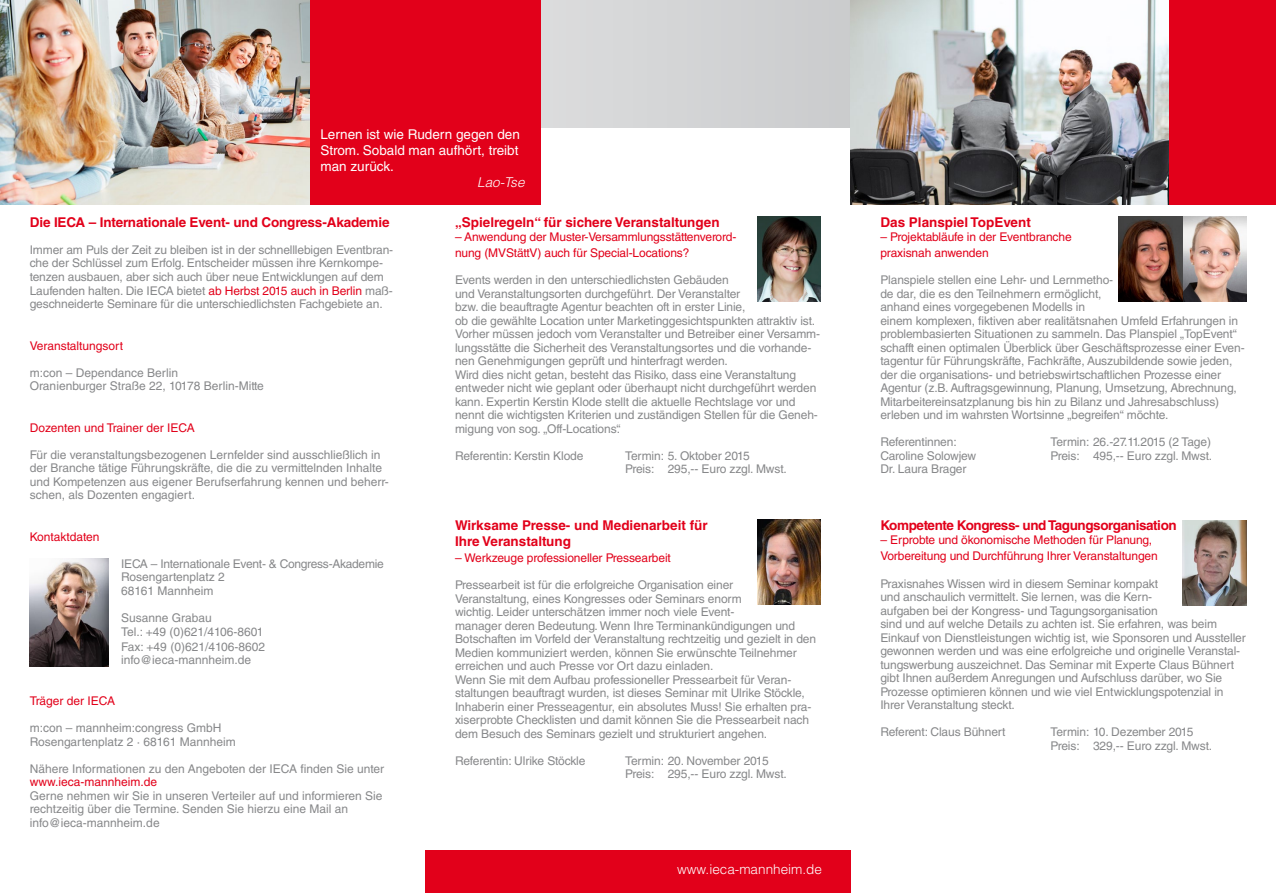
<style>
.page{position:relative;width:1276px;height:893px;background:#fff}
.page>*{position:absolute;margin:0;border:0;box-sizing:border-box;transform-origin:0 0}
.t1{font:700 13.5px/16.2px "Helvetica LT Std";letter-spacing:-.01em;color:#e2001a}
.t2{font:13.5px/16.2px "Helvetica LT Std";color:#fff;text-align:justify}
.t3{font:700 13.5px "Helvetica LT Std";letter-spacing:-.03em;color:#e2001a}
.t4{font:300 13.5px "Helvetica LT Std";color:#fff}
.t5{font:italic 300 13.5px "Helvetica LT Std";color:#fff}
.t6{font:12px/13.5px "Helvetica LT Std";letter-spacing:-.01em;color:#87888a}
.t7{font:12px/16.2px "Helvetica LT Std";letter-spacing:-.01em;color:#e2001a}
.s1{color:#e2001a}
</style>
<div class="page">
<div style="left:0;top:0;width:1276px;height:128px;background:#d3d4d5"></div>
<img style="left:0;top:0;width:310px;height:204px">
<div style="left:310px;top:0;width:115px;height:204px;background:#e2001a"></div>
<div style="left:425px;top:0;width:115px;height:204px;background:#e2001a"></div>
<img style="left:850px;top:0;width:319px;height:204px">
<div style="left:1169px;top:0;width:107px;height:204px;background:#e2001a"></div>
<div style="left:425px;top:850px;width:425px;height:43px;background:#e2001a"></div>
<img style="left:30px;top:558px;width:78px;height:108px">
<img style="left:757px;top:217px;width:64px;height:85px">
<img style="left:757px;top:520px;width:64px;height:85px">
<img style="left:1182px;top:520px;width:64px;height:85px">
<img style="left:1118px;top:217px;width:128px;height:85px">
<p class="t2" style="left:320px;top:126px;width:201px">Lernen ist wie Rudern gegen den Strom. Sobald man aufhört, treibt man zurück.</p>
<p class="t5" style="left:477px;top:174px;width:49px">Lao-Tse</p>
<p class="t1" style="left:30px;top:213px;width:361px">Die IECA – Internationale Event- und Congress-Akademie</p>
<p class="t6" style="left:30px;top:242px;width:365px">Immer am Puls der Zeit zu bleiben ist in der schnelllebigen Eventbran&shy;che der Schlüssel zum Erfolg. Entscheider müssen ihre Kernkompe&shy;tenzen ausbauen, aber sich auch über neue Entwicklungen auf dem Laufenden halten. Die IECA bietet <span class="s1">ab Herbst 2015 auch in Berlin</span> maß&shy;geschneiderte Seminare für die unterschiedlichsten Fachgebiete an.</p>
<p class="t7" style="left:30px;top:338px;width:95px">Veranstaltungsort</p>
<p class="t6" style="left:30px;top:366px;width:236px">m:con – Dependance Berlin<br>Oranienburger Straße 22, 10178 Berlin-Mitte</p>
<p class="t7" style="left:30px;top:419px;width:167px">Dozenten und Trainer der IECA</p>
<p class="t6" style="left:30px;top:448px;width:360px">Für die veranstaltungsbezogenen Lernfelder sind ausschließlich in der Branche tätige Führungskräfte, die die zu vermittelnden Inhalte und Kompetenzen aus eigener Berufserfahrung kennen und beherr&shy;schen, als Dozenten engagiert.</p>
<p class="t7" style="left:30px;top:528px;width:71px">Kontaktdaten</p>
<p class="t6" style="left:121px;top:557px;width:264px">IECA – Internationale Event- &amp; Congress-Akademie<br>Rosengartenplatz 2<br>68161 Mannheim</p>
<p class="t6" style="left:121px;top:610px;width:145px;line-height:14.1px">Susanne Grabau<br>Tel.: +49 (0)621/4106-8601<br>Fax: +49 (0)621/4106-8602 info@ieca-mannheim.de</p>
<p class="t7" style="left:30px;top:693px;width:87px">Träger der IECA</p>
<p class="t6" style="left:30px;top:721px;width:208px">m:con – mannheim:congress GmbH<br>Rosengartenplatz 2 · 68161 Mannheim</p>
<p class="t6" style="left:30px;top:762px;width:356px">Nähere Informationen zu den Angeboten der IECA finden Sie unter</p>
<p class="t7" style="left:30px;top:774px;width:129px">www.ieca-mannheim.de</p>
<p class="t6" style="left:30px;top:789px;width:354px">Gerne nehmen wir Sie in unseren Verteiler auf und informieren Sie rechtzeitig über die Termine. Senden Sie hierzu eine Mail an info@ieca-mannheim.de</p>
<p class="t1" style="left:455px;top:213px;width:266px">„Spielregeln“ für sichere Veranstaltungen</p>
<p class="t7" style="left:455px;top:229px;width:283px">– Anwendung der Muster-Versammlungsstättenverord&shy;nung (MVStättV) auch für Special-Locations?</p>
<p class="t6" style="left:455px;top:273px;width:366px">Events werden in den unterschiedlichsten Gebäuden<br>und Veranstaltungsorten durchgeführt. Der Veranstalter<br>bzw. die beauftragte Agentur beachten oft in erster Linie,<br>ob die gewählte Location unter Marketinggesichtspunkten attraktiv ist.<br>Vorher müssen jedoch vom Veranstalter und Betreiber einer Versamm&shy;lungsstätte die Sicherheit des Veranstaltungsortes und die vorhande&shy;nen Genehmigungen geprüft und hinterfragt werden.<br>Wird dies nicht getan, besteht das Risiko, dass eine Veranstaltung entweder nicht wie geplant oder überhaupt nicht durchgeführt werden kann. Expertin Kerstin Klode stellt die aktuelle Rechtslage vor und nennt die wichtigsten Kriterien und zuständigen Stellen für die Geneh&shy;migung von sog. „Off-Locations“.</p>
<p class="t6" style="left:455px;top:449px;width:130px">Referentin: Kerstin Klode</p>
<p class="t6" style="left:625px;top:449px;width:163px">Termin: 5. Oktober 2015<br>Preis: 295,-- Euro zzgl. Mwst.</p>
<p class="t1" style="left:455px;top:517px;width:254px">Wirksame Presse- und Medienarbeit für<br>Ihre Veranstaltung</p>
<p class="t7" style="left:455px;top:550px;width:217px">– Werkzeuge professioneller Pressearbeit</p>
<p class="t6" style="left:455px;top:578px;width:362px">Pressearbeit ist für die erfolgreiche Organisation einer<br>Veranstaltung, eines Kongresses oder Seminars enorm<br>wichtig. Leider unterschätzen immer noch viele Event-<br>manager deren Bedeutung. Wenn Ihre Terminankündigungen und Botschaften im Vorfeld der Veranstaltung rechtzeitig und gezielt in den Medien kommuniziert werden, können Sie erwünschte Teilnehmer erreichen und auch Presse vor Ort dazu einladen.<br>Wenn Sie mit dem Aufbau professioneller Pressearbeit für Veran&shy;staltungen beauftragt wurden, ist dieses Seminar mit Ulrike Stöckle, Inhaberin einer Presseagentur, ein absolutes Muss! Sie erhalten pra&shy;xiserprobte Checklisten und damit können Sie die Pressearbeit nach dem Besuch des Seminars gezielt und strukturiert angehen.</p>
<p class="t6" style="left:455px;top:754px;width:132px">Referentin: Ulrike Stöckle</p>
<p class="t6" style="left:625px;top:754px;width:163px">Termin: 20. November 2015<br>Preis: 295,-- Euro zzgl. Mwst.</p>
<p class="t4" style="left:677px;top:861px;width:146px">www.ieca-mannheim.de</p>
<p class="t1" style="left:880px;top:213px;width:152px">Das Planspiel TopEvent</p>
<p class="t7" style="left:880px;top:229px;width:193px">– Projektabläufe in der Eventbranche praxisnah anwenden</p>
<p class="t6" style="left:880px;top:273px;width:366px">Planspiele stellen eine Lehr- und Lernmetho-<br>de dar, die es den Teilnehmern ermöglicht,<br>anhand eines vorgegebenen Modells in<br>einem komplexen, fiktiven aber realitätsnahen Umfeld Erfahrungen in problembasierten Situationen zu sammeln. Das Planspiel „TopEvent“ schafft einen optimalen Überblick über Geschäftsprozesse einer Even&shy;tagentur für Führungskräfte, Fachkräfte, Auszubildende sowie jeden, der die organisations- und betriebswirtschaftlichen Prozesse einer Agentur (z.B. Auftragsgewinnung, Planung, Umsetzung, Abrechnung, Mitarbeitereinsatzplanung bis hin zu Bilanz und Jahresabschluss) erleben und im wahrsten Wortsinne „begreifen“ möchte.</p>
<p class="t6" style="left:880px;top:435px;width:78px">Referentinnen:</p>
<p class="t6" style="left:1050px;top:435px;width:162px">Termin: 26.-27.11.2015 (2 Tage)</p>
<p class="t6" style="left:880px;top:449px;width:97px">Caroline Solowjew</p>
<p class="t6" style="left:1050px;top:449px;width:163px">Preis: 495,-- Euro zzgl. Mwst.</p>
<p class="t6" style="left:880px;top:462px;width:88px">Dr. Laura Brager</p>
<p class="t3" style="left:880px;top:517px;width:298px">Kompetente Kongress- und Tagungsorganisation</p>
<p class="t7" style="left:880px;top:532px;width:279px">– Erprobte und ökonomische Methoden für Planung,<br>Vorbereitung und Durchführung Ihrer Veranstaltungen</p>
<p class="t6" style="left:880px;top:576px;width:367px">Praxisnahes Wissen wird in diesem Seminar kompakt<br>und anschaulich vermittelt. Sie lernen, was die Kern-<br>aufgaben bei der Kongress- und Tagungsorganisation<br>sind und auf welche Details zu achten ist. Sie erfahren, was beim Einkauf von Dienstleistungen wichtig ist, wie Sponsoren und Aussteller gewonnen werden und was eine erfolgreiche und originelle Veranstal&shy;tungswerbung auszeichnet. Das Seminar mit Experte Claus Bühnert gibt Ihnen außerdem Anregungen und Aufschluss darüber, wo Sie Prozesse optimieren können und wie viel Entwicklungspotenzial in Ihrer Veranstaltung steckt.</p>
<p class="t6" style="left:880px;top:725px;width:127px">Referent: Claus Bühnert</p>
<p class="t6" style="left:1050px;top:725px;width:163px">Termin: 10. Dezember 2015<br>Preis: 329,-- Euro zzgl. Mwst.</p>
</div>
